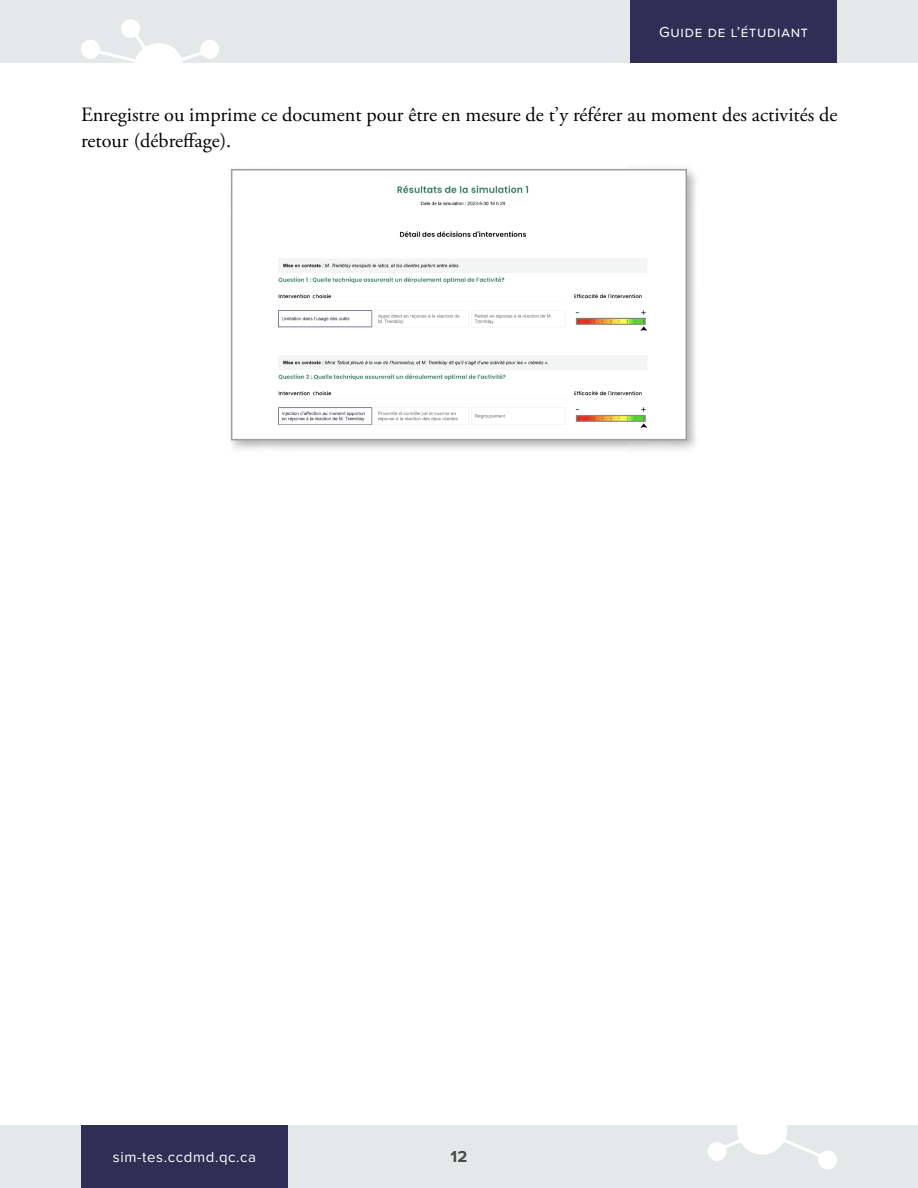
<style>
.page{position:relative;width:918px;height:1188px;background:#fff}
.page>*{position:absolute;margin:0;border:0;box-sizing:border-box;transform-origin:0 0}
.t1{font:20.25px/25.5px "Adobe Garamond Pro";color:#000}
.t2{font:700 16.5px "Proxima Nova";color:#4a4a49}
.t3{font:15px "Proxima Nova";letter-spacing:.05em;color:#fff}
</style>
<div class="page">
<div style="left:0;top:0;width:918px;height:63px;background:#e3e9e9"></div>
<div style="left:0;top:1125px;width:918px;height:63px;background:#e3e9e9"></div>
<div style="left:81px;top:1125px;width:207px;height:63px;background:#2f2e54"></div>
<div style="left:630px;top:0;width:207px;height:63px;background:#2f2e54"></div>
<div style="left:737px;top:1105px;width:50px;height:50px;background:#fff;border-radius:50%"></div>
<div style="left:818px;top:1151px;width:19px;height:18px;background:#fff;border-radius:50%"></div>
<div style="left:708px;top:1142px;width:19px;height:19px;background:#fff;border-radius:50%"></div>
<svg style="left:769px;top:1134px;width:55px;height:24px"></svg>
<svg style="left:708px;top:1125px;width:45px;height:28px"></svg>
<div style="left:134px;top:43px;width:50px;height:50px;background:#fff;border-radius:50%"></div>
<div style="left:200px;top:40px;width:19px;height:19px;background:#fff;border-radius:50%"></div>
<div style="left:121px;top:19px;width:19px;height:19px;background:#fff;border-radius:50%"></div>
<div style="left:81px;top:40px;width:19px;height:19px;background:#fff;border-radius:50%"></div>
<svg style="left:174px;top:47px;width:45px;height:14px"></svg>
<svg style="left:92px;top:25px;width:59px;height:38px"></svg>
<div style="left:227px;top:165px;width:473px;height:288px;background:#000;opacity:.3"></div>
<img style="left:234px;top:172px;width:450px;height:265px">
<div style="left:231px;top:169px;width:456px;height:271px;border:2px solid #9d9d9c"></div>
<p class="t3" style="left:659px;top:20px;width:150px">Guide de l’étudiant</p>
<p class="t1" style="left:81px;top:103px;width:758px">Enregistre ou imprime ce document pour être en mesure de t’y référer au moment des activités de retour (débreffage).</p>
<p class="t3" style="left:113px;top:1145px;width:145px">sim-tes.ccdmd.qc.ca</p>
<p class="t2" style="left:451px;top:1144px;width:18px">12</p>
</div>
